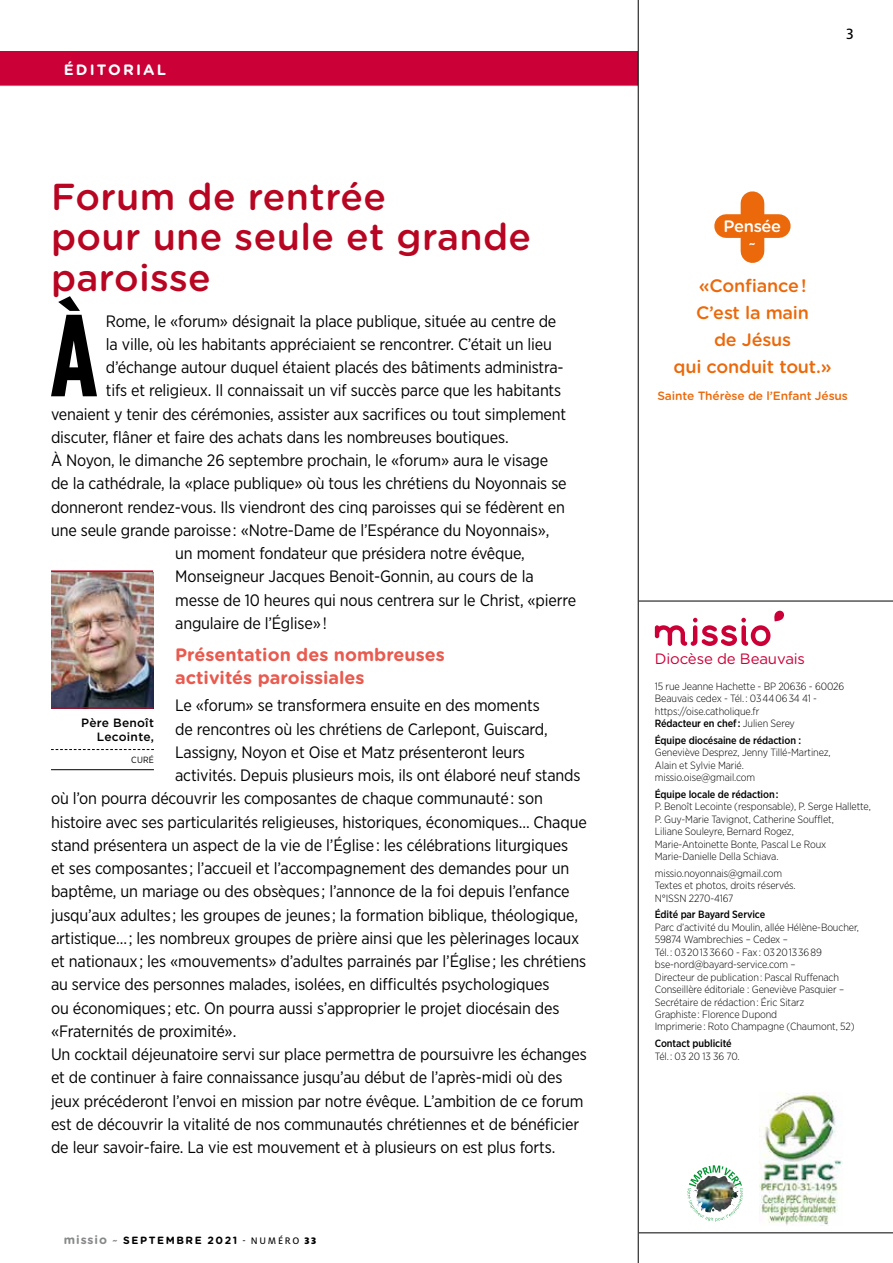
<style>
.page{position:relative;width:893px;height:1263px;background:#fff}
.page>*{position:absolute;margin:0;border:0;box-sizing:border-box;transform-origin:0 0}
.t1{font:700 116.1px "Gotham Condensed";color:#000}
.t2{font:500 37.5px/40.5px "Gotham Rounded";letter-spacing:.01em;color:#b80521}
.t3{font:700 18px/23.2px "Gotham Rounded";color:#e95a4f}
.t4{font:500 18px/27px "Gotham Rounded";letter-spacing:-.01em;color:#eb690b;text-align:center}
.t5{font:16.5px "Gotham Narrow";letter-spacing:-.01em;color:#000}
.t6{font:500 16.5px "Gotham Rounded";letter-spacing:-.02em;color:#fff}
.t7{font:16.5px "Milo OT Text";color:#000}
.t8{font:15px "Gotham Rounded";letter-spacing:-.01em;color:#ca0037}
.t9{font:700 15px "Gotham Rounded";letter-spacing:.14em;color:#fff}
.t10{font:500 15px "Gotham Rounded";color:#fff}
.t11{font:500 12px "Gotham Rounded";letter-spacing:-.01em;color:#eb690b}
.t12{font:500 12px/13.5px "Gotham";letter-spacing:.02em;color:#000;text-align:right}
.t13{font:300 10.5px/12.5px "Gotham Narrow";letter-spacing:-.01em;color:#000}
.t14{font:500 10.5px "Gotham Narrow";letter-spacing:-.01em;color:#000}
.t15{font:700 10.5px "Gotham Rounded";letter-spacing:.15em;color:#000}
.t16{font:9px "Gotham Narrow";color:#000}
.s1{font-size:12px;color:#87888a}
.s2{font-style:italic;color:#87888a}
.s3{font-family:"Milo OT Text";font-weight:400}
.s4{font-family:"Milo OT";font-weight:900}
.s5{font-weight:500}
</style>
<div class="page">
<div style="left:741px;top:203px;width:23px;height:48px;background:#eb690b"></div>
<div style="left:726px;top:214px;width:53px;height:24px;background:#eb690b"></div>
<svg style="left:51px;top:749px;width:103px;height:1px"></svg>
<hr style="left:51px;top:769px;width:103px;height:1px;background:#000">
<img style="left:51px;top:572px;width:102px;height:135px">
<hr style="left:51px;top:570px;width:102px;height:2px;background:#b80521">
<hr style="left:51px;top:707px;width:102px;height:2px;background:#b80521">
<svg style="left:655px;top:610px;width:129px;height:36px"></svg>
<hr style="left:639px;top:601px;width:254px;height:1px;background:#000">
<img style="left:759px;top:1093px;width:83px;height:132px">
<img style="left:687px;top:1165px;width:56px;height:57px">
<div style="left:0;top:51px;width:638px;height:34px;background:#ca0037"></div>
<hr style="left:0;top:85px;width:638px;height:1px;background:#87888a">
<hr style="left:638px;top:0;width:1px;height:1263px;background:#000">
<hr style="left:639px;top:1232px;width:254px;height:1px;background:#000">
<p class="t9" style="left:64px;top:59px;width:104px">ÉDITORIAL</p>
<h2 class="t2" style="left:51px;top:174px;width:482px">Forum de rentrée<br>pour une seule et grande paroisse</h2>
<h1 class="t1" style="left:51px;top:287px;width:48px">À</h1>
<p class="t5" style="left:106px;top:310px;width:452px">Rome, le «forum» désignait la place publique, située au centre de</p>
<p class="t5" style="left:106px;top:334px;width:448px">la ville, où les habitants appréciaient se rencontrer. C’était un lieu</p>
<p class="t5" style="left:106px;top:357px;width:459px">d’échange autour duquel étaient placés des bâtiments administra-</p>
<p class="t5" style="left:106px;top:380px;width:457px">tifs et religieux. Il connaissait un vif succès parce que les habitants</p>
<p class="t5" style="left:51px;top:403px;width:517px">venaient y tenir des cérémonies, assister aux sacrifices ou tout simplement</p>
<p class="t5" style="left:51px;top:427px;width:459px">discuter, flâner et faire des achats dans les nombreuses boutiques.</p>
<p class="t5" style="left:51px;top:450px;width:499px">À Noyon, le dimanche 26 septembre prochain, le «forum» aura le visage</p>
<p class="t5" style="left:51px;top:473px;width:517px">de la cathédrale, la «place publique» où tous les chrétiens du Noyonnais se</p>
<p class="t5" style="left:51px;top:496px;width:515px">donneront rendez-vous. Ils viendront des cinq paroisses qui se fédèrent en</p>
<p class="t5" style="left:51px;top:520px;width:500px">une seule grande paroisse : «Notre-Dame de l’Espérance du Noyonnais»,</p>
<p class="t5" style="left:175px;top:543px;width:351px">un moment fondateur que présidera notre évêque,</p>
<p class="t5" style="left:175px;top:566px;width:360px">Monseigneur Jacques Benoit-Gonnin, au cours de la</p>
<p class="t5" style="left:175px;top:589px;width:402px">messe de 10 heures qui nous centrera sur le Christ, «pierre</p>
<p class="t5" style="left:175px;top:613px;width:153px">angulaire de l’Église» !</p>
<p class="t3" style="left:175px;top:642px;width:271px">Présentation des nombreuses activités paroissiales</p>
<p class="t5" style="left:175px;top:695px;width:366px">Le «forum» se transformera ensuite en des moments</p>
<p class="t5" style="left:175px;top:718px;width:374px">de rencontres où les chrétiens de Carlepont, Guiscard,</p>
<p class="t5" style="left:175px;top:742px;width:351px">Lassigny, Noyon et Oise et Matz présenteront leurs</p>
<p class="t5" style="left:175px;top:765px;width:407px">activités. Depuis plusieurs mois, ils ont élaboré neuf stands</p>
<p class="t5" style="left:51px;top:788px;width:494px">où l’on pourra découvrir les composantes de chaque communauté : son</p>
<p class="t5" style="left:51px;top:811px;width:537px">histoire avec ses particularités religieuses, historiques, économiques… Chaque</p>
<p class="t5" style="left:51px;top:835px;width:519px">stand présentera un aspect de la vie de l’Église : les célébrations liturgiques</p>
<p class="t5" style="left:51px;top:858px;width:520px">et ses composantes ; l’accueil et l’accompagnement des demandes pour un</p>
<p class="t5" style="left:51px;top:881px;width:520px">baptême, un mariage ou des obsèques ; l’annonce de la foi depuis l’enfance</p>
<p class="t5" style="left:51px;top:904px;width:529px">jusqu’aux adultes ; les groupes de jeunes ; la formation biblique, théologique,</p>
<p class="t5" style="left:51px;top:928px;width:530px">artistique… ; les nombreux groupes de prière ainsi que les pèlerinages locaux</p>
<p class="t5" style="left:51px;top:951px;width:537px">et nationaux ; les «mouvements» d’adultes parrainés par l’Église ; les chrétiens</p>
<p class="t5" style="left:51px;top:974px;width:500px">au service des personnes malades, isolées, en difficultés psychologiques</p>
<p class="t5" style="left:51px;top:997px;width:510px">ou économiques ; etc. On pourra aussi s’approprier le projet diocésain des</p>
<p class="t5" style="left:51px;top:1021px;width:187px">«Fraternités de proximité».</p>
<p class="t5" style="left:51px;top:1044px;width:537px">Un cocktail déjeunatoire servi sur place permettra de poursuivre les échanges</p>
<p class="t5" style="left:51px;top:1067px;width:513px">et de continuer à faire connaissance jusqu’au début de l’après-midi où des</p>
<p class="t5" style="left:51px;top:1090px;width:534px">jeux précéderont l’envoi en mission par notre évêque. L’ambition de ce forum</p>
<p class="t5" style="left:51px;top:1114px;width:530px">est de découvrir la vitalité de nos communautés chrétiennes et de bénéficier</p>
<p class="t5" style="left:51px;top:1137px;width:506px">de leur savoir-faire. La vie est mouvement et à plusieurs on est plus forts.</p>
<p class="t12" style="left:81px;top:716px;width:74px">Père Benoît<br>Lecointe,</p>
<p class="t16" style="left:131px;top:754px;width:24px">CURÉ</p>
<p class="t15" style="left:64px;top:1232px;width:254px"><span class="s1">missio</span> <span class="s2">~</span> Septe mbre 2021 <span class="s3">- NUMÉRO</span> <span class="s4">33</span></p>
<p class="t7" style="left:846px;top:24px;width:9px">3</p>
<p class="t6" style="left:723px;top:214px;width:59px">Pensée</p>
<p class="t10" style="left:749px;top:238px;width:9px">˜</p>
<p class="t4" style="left:674px;top:271px;width:160px">«Confiance !<br>C’est la main<br>de Jésus<br>qui conduit tout.»</p>
<p class="t11" style="left:657px;top:387px;width:192px">Sainte Thérèse de l’Enfant Jésus</p>
<p class="t8" style="left:655px;top:649px;width:152px">Diocèse de Beauvais</p>
<p class="t13" style="left:655px;top:679px;width:191px">15 rue Jeanne Hachette - BP 20636 - 60026<br>Beauvais cedex - Tél. : 03 44 06 34 41 - https://oise.catholique.fr<br><span class="s5">Rédacteur en chef :</span> Julien Serey</p>
<p class="t14" style="left:655px;top:733px;width:148px">Équipe diocésaine de rédaction :</p>
<p class="t13" style="left:655px;top:746px;width:177px">Geneviève Desprez, Jenny Tillé-Martinez,<br>Alain et Sylvie Marié. missio.oise@gmail.com</p>
<p class="t14" style="left:655px;top:787px;width:125px">Équipe locale de rédaction :</p>
<p class="t13" style="left:655px;top:800px;width:217px">P. Benoît Lecointe (responsable), P. Serge Hallette, P. Guy-Marie Tavignot, Catherine Soufflet,<br>Liliane Souleyre, Bernard Rogez,<br>Marie-Antoinette Bonte, Pascal Le Roux Marie-Danielle Della Schiava.</p>
<p class="t13" style="left:655px;top:866px;width:142px">missio.noyonnais@gmail.com<br>Textes et photos, droits réservés.<br>N°ISSN 2270-4167</p>
<p class="t14" style="left:655px;top:908px;width:112px">Édité par Bayard Service</p>
<p class="t13" style="left:655px;top:921px;width:206px">Parc d’activité du Moulin, allée Hélène-Boucher, 59874 Wambrechies – Cedex –<br>Tél. : 03 20 13 36 60 - Fax : 03 20 13 36 89 bse-nord@bayard-service.com –<br>Directeur de publication : Pascal Ruffenach Conseillère éditoriale : Geneviève Pasquier – Secrétaire de rédaction : Éric Sitarz<br>Graphiste : Florence Dupond<br>Imprimerie : Roto Champagne (Chaumont, 52)</p>
<p class="t14" style="left:655px;top:1037px;width:78px">Contact publicité</p>
<p class="t13" style="left:655px;top:1049px;width:86px">Tél. : 03 20 13 36 70.</p>
</div>
